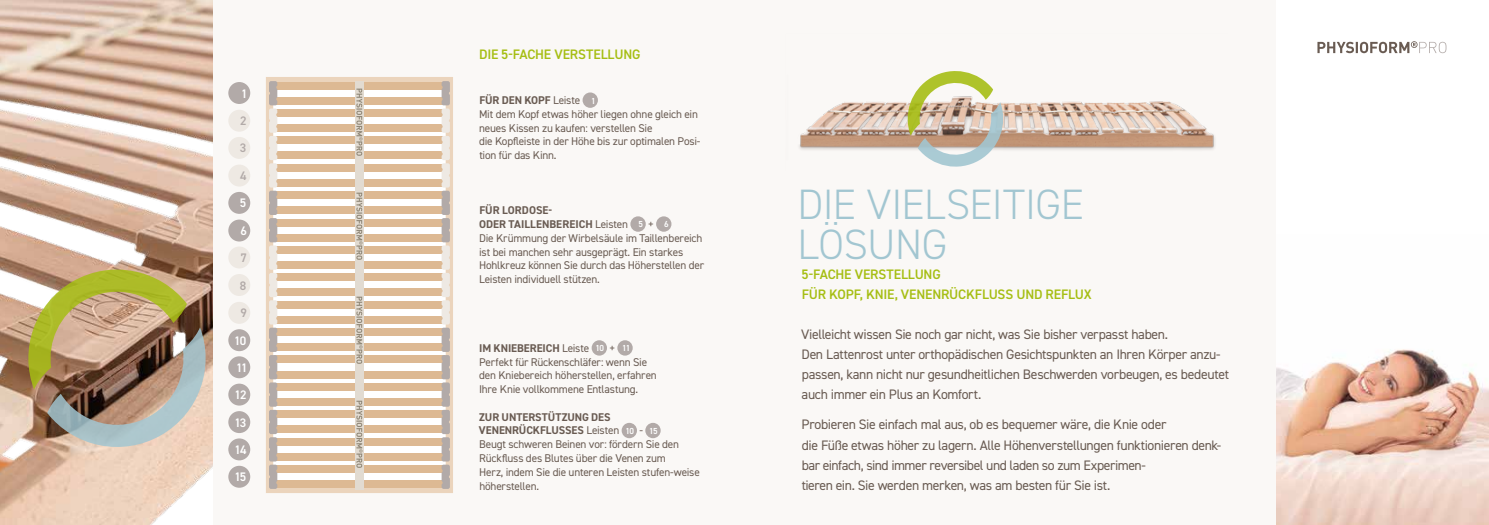
<style>
.page{position:relative;width:1489px;height:525px;background:#fff}
.page>*{position:absolute;margin:0;border:0;box-sizing:border-box;transform-origin:0 0}
.t1{font:300 42.5px/40px "DIN2014";letter-spacing:-.01em;color:#a2c6d1}
.t2{font:13.75px/20px "DIN2014";letter-spacing:-.025em;color:#695b52}
.t3{font:600 13.75px/20px "DIN2014";letter-spacing:-.01em;color:#a6be14}
.t4{font:600 12.38px/27px "DIN2014";letter-spacing:-.07em;color:#fff}
.t5{font:600 12.38px/27.1px "DIN2014";color:#b2aaa8}
.t6{font:11.25px/13.8px "DIN2014";letter-spacing:-.02em;color:#695b52}
.s1{font-weight:700}
.s2{font-weight:600;font-size:8.75px;color:#fff}
</style>
<div class="page">
<div style="left:744px;top:0;width:744px;height:524px;background:#faf8f6"></div>
<div style="left:213px;top:0;width:531px;height:524px;background:#faf8f6"></div>
<img style="left:0;top:0;width:213px;height:524px">
<div style="left:1276px;top:0;width:212px;height:524px;background:#fff"></div>
<img style="left:1276px;top:349px;width:212px;height:175px">
<svg style="left:1317px;top:41px;width:129px;height:12px"></svg>
<svg style="left:19px;top:259px;width:194px;height:198px"></svg>
<div style="left:582px;top:92px;width:16px;height:16px;background:#b2aaa8;border-radius:50%"></div>
<div style="left:630px;top:216px;width:15px;height:15px;background:#b2aaa8;border-radius:50%"></div>
<div style="left:656px;top:216px;width:15px;height:15px;background:#b2aaa8;border-radius:50%"></div>
<div style="left:591px;top:340px;width:16px;height:15px;background:#b2aaa8;border-radius:50%"></div>
<div style="left:617px;top:340px;width:15px;height:15px;background:#b2aaa8;border-radius:50%"></div>
<div style="left:621px;top:422px;width:16px;height:16px;background:#b2aaa8;border-radius:50%"></div>
<div style="left:645px;top:422px;width:15px;height:16px;background:#b2aaa8;border-radius:50%"></div>
<div style="left:228px;top:82px;width:22px;height:22px;background:#b2aaa8;border-radius:50%"></div>
<div style="left:228px;top:110px;width:22px;height:22px;background:#eee9e3;border-radius:50%"></div>
<div style="left:228px;top:137px;width:22px;height:22px;background:#eee9e3;border-radius:50%"></div>
<div style="left:228px;top:192px;width:22px;height:22px;background:#b2aaa8;border-radius:50%"></div>
<div style="left:228px;top:164px;width:22px;height:22px;background:#eee9e3;border-radius:50%"></div>
<div style="left:228px;top:246px;width:22px;height:22px;background:#eee9e3;border-radius:50%"></div>
<div style="left:228px;top:274px;width:22px;height:22px;background:#eee9e3;border-radius:50%"></div>
<div style="left:228px;top:302px;width:22px;height:21px;background:#eee9e3;border-radius:50%"></div>
<div style="left:228px;top:219px;width:22px;height:22px;background:#b2aaa8;border-radius:50%"></div>
<div style="left:228px;top:329px;width:22px;height:22px;background:#b2aaa8;border-radius:50%"></div>
<div style="left:228px;top:356px;width:22px;height:22px;background:#b2aaa8;border-radius:50%"></div>
<div style="left:228px;top:383px;width:22px;height:22px;background:#b2aaa8;border-radius:50%"></div>
<div style="left:228px;top:411px;width:22px;height:22px;background:#b2aaa8;border-radius:50%"></div>
<div style="left:228px;top:438px;width:22px;height:22px;background:#b2aaa8;border-radius:50%"></div>
<div style="left:228px;top:465px;width:22px;height:22px;background:#b2aaa8;border-radius:50%"></div>
<div style="left:266px;top:77px;width:187px;height:416px;background:#fff;border:7px solid #ebd4bc"></div>
<div style="left:274px;top:82px;width:170px;height:7px;background:#ddb993"></div>
<div style="left:274px;top:97px;width:170px;height:7px;background:#ddb993"></div>
<div style="left:274px;top:109px;width:170px;height:7px;background:#ddb993"></div>
<div style="left:274px;top:124px;width:170px;height:8px;background:#ddb993"></div>
<div style="left:274px;top:137px;width:170px;height:7px;background:#ddb993"></div>
<div style="left:274px;top:152px;width:170px;height:7px;background:#ddb993"></div>
<div style="left:274px;top:164px;width:170px;height:7px;background:#ddb993"></div>
<div style="left:274px;top:179px;width:170px;height:7px;background:#ddb993"></div>
<div style="left:274px;top:191px;width:170px;height:8px;background:#ddb993"></div>
<div style="left:274px;top:206px;width:170px;height:8px;background:#ddb993"></div>
<div style="left:274px;top:219px;width:170px;height:7px;background:#ddb993"></div>
<div style="left:274px;top:234px;width:170px;height:7px;background:#ddb993"></div>
<div style="left:274px;top:246px;width:170px;height:7px;background:#ddb993"></div>
<div style="left:274px;top:261px;width:170px;height:7px;background:#ddb993"></div>
<div style="left:274px;top:273px;width:170px;height:8px;background:#ddb993"></div>
<div style="left:274px;top:288px;width:170px;height:8px;background:#ddb993"></div>
<div style="left:274px;top:301px;width:170px;height:7px;background:#ddb993"></div>
<div style="left:274px;top:316px;width:170px;height:7px;background:#ddb993"></div>
<div style="left:274px;top:328px;width:170px;height:7px;background:#ddb993"></div>
<div style="left:274px;top:343px;width:170px;height:7px;background:#ddb993"></div>
<div style="left:274px;top:355px;width:170px;height:8px;background:#ddb993"></div>
<div style="left:274px;top:371px;width:170px;height:7px;background:#ddb993"></div>
<div style="left:274px;top:383px;width:170px;height:7px;background:#ddb993"></div>
<div style="left:274px;top:398px;width:170px;height:7px;background:#ddb993"></div>
<div style="left:274px;top:410px;width:170px;height:7px;background:#ddb993"></div>
<div style="left:274px;top:425px;width:170px;height:8px;background:#ddb993"></div>
<div style="left:274px;top:438px;width:170px;height:7px;background:#ddb993"></div>
<div style="left:274px;top:453px;width:170px;height:7px;background:#ddb993"></div>
<div style="left:274px;top:465px;width:170px;height:7px;background:#ddb993"></div>
<div style="left:274px;top:480px;width:170px;height:7px;background:#ddb993"></div>
<svg style="left:269px;top:81px;width:8px;height:407px"></svg>
<svg style="left:441px;top:81px;width:9px;height:407px"></svg>
<div style="left:355px;top:81px;width:8px;height:408px;background:#e2dbd1"></div>
<svg style="left:356px;top:89px;width:6px;height:67px"></svg>
<svg style="left:356px;top:192px;width:6px;height:67px"></svg>
<svg style="left:356px;top:296px;width:6px;height:67px"></svg>
<svg style="left:356px;top:400px;width:6px;height:67px"></svg>
<img style="left:799px;top:101px;width:416px;height:49px">
<svg style="left:902px;top:71px;width:106px;height:96px"></svg>
<p class="t4" style="left:241px;top:79px;width:8px">1</p>
<p class="t5" style="left:240px;top:107px;width:8px">2<br>3</p>
<p class="t5" style="left:240px;top:162px;width:8px">4</p>
<p class="t4" style="left:240px;top:189px;width:8px">5</p>
<p class="t4" style="left:240px;top:217px;width:8px">6</p>
<p class="t5" style="left:240px;top:244px;width:8px">7</p>
<p class="t5" style="left:240px;top:271px;width:8px">8</p>
<p class="t5" style="left:240px;top:299px;width:8px">9</p>
<p class="t4" style="left:234px;top:326px;width:15px">10<br>11</p>
<p class="t4" style="left:234px;top:381px;width:13px">12</p>
<p class="t4" style="left:234px;top:408px;width:14px">13</p>
<p class="t4" style="left:234px;top:435px;width:14px">14</p>
<p class="t4" style="left:234px;top:463px;width:14px">15</p>
<p class="t3" style="left:479px;top:43px;width:163px">DIE 5-FACHE VERSTELLUNG</p>
<p class="t6" style="left:479px;top:93px;width:223px"><span class="s1">FÜR DEN KOPF</span> Leiste <span class="s2">1<br></span>Mit dem Kopf etwas höher liegen ohne gleich ein neues Kissen zu kaufen: verstellen Sie<br>die Kopfleiste in der Höhe bis zur optimalen Posi&shy;tion für das Kinn.</p>
<p class="t6" style="left:479px;top:203px;width:226px"><span class="s1">FÜR LORDOSE-<br>ODER TAILLENBEREICH</span> Leisten <span class="s2">5</span> + <span class="s2">6<br></span>Die Krümmung der Wirbelsäule im Taillenbereich ist bei manchen sehr ausgeprägt. Ein starkes Hohlkreuz können Sie durch das Höherstellen der Leisten individuell stützen.</p>
<p class="t6" style="left:479px;top:341px;width:179px"><span class="s1">IM KNIEBEREICH</span> Leiste <span class="s2">10</span> + <span class="s2">11<br></span>Perfekt für Rückenschläfer: wenn Sie den Kniebereich höherstellen, erfahren Ihre Knie vollkommene Entlastung.</p>
<p class="t6" style="left:479px;top:409px;width:222px"><span class="s1">ZUR UNTERSTÜTZUNG DES VENENRÜCKFLUSSES</span> Leisten <span class="s2">10</span> - <span class="s2">15<br></span>Beugt schweren Beinen vor: fördern Sie den Rückfluss des Blutes über die Venen zum<br>Herz, indem Sie die unteren Leisten stufen-weise höherstellen.</p>
<h1 class="t1" style="left:797px;top:184px;width:288px">DIE VIELSEITIGE<br>LÖSUNG</h1>
<p class="t3" style="left:801px;top:264px;width:291px">5-FACHE VERSTELLUNG<br>FÜR KOPF, KNIE, VENENRÜCKFLUSS UND REFLUX</p>
<p class="t2" style="left:801px;top:324px;width:429px">Vielleicht wissen Sie noch gar nicht, was Sie bisher verpasst haben.<br>Den Lattenrost unter orthopädischen Gesichtspunkten an Ihren Körper anzu&shy;passen, kann nicht nur gesundheitlichen Beschwerden vorbeugen, es bedeutet auch immer ein Plus an Komfort.</p>
<p class="t2" style="left:801px;top:414px;width:421px">Probieren Sie einfach mal aus, ob es bequemer wäre, die Knie oder<br>die Füße etwas höher zu lagern. Alle Höhenverstellungen funktionieren denk&shy;bar einfach, sind immer reversibel und laden so zum Experimen-<br>tieren ein. Sie werden merken, was am besten für Sie ist.</p>
</div>
